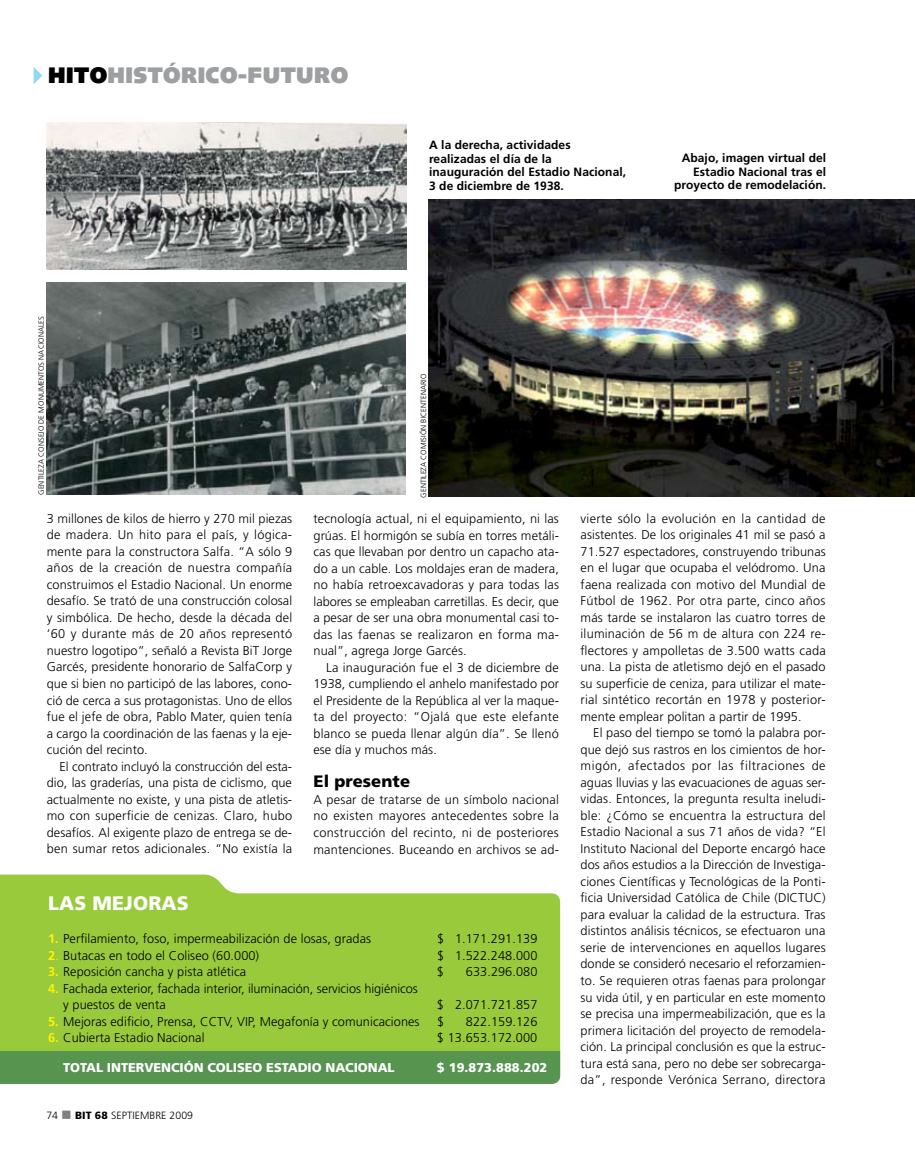
<style>
.page{position:relative;width:915px;height:1170px;background:#fff}
.page>*{position:absolute;margin:0;border:0;box-sizing:border-box;transform-origin:0 0}
.t1{font:900 22.5px "Syntax";letter-spacing:.02em;color:#9d9fa1}
.t2{font:900 19.5px "Frutiger";letter-spacing:.005em;color:#fff}
.t3{font:900 16.5px "Frutiger";letter-spacing:.005em;color:#000}
.t4{font:300 12.75px/16.5px "Frutiger";letter-spacing:.005em;color:#000;text-align:justify}
.t5{font:900 12.75px "Frutiger";letter-spacing:-.005em;color:#fff}
.t6{font:700 12px/13.5px "Frutiger";letter-spacing:.005em;color:#000}
.t7{font:300 10.5px "Frutiger";letter-spacing:.005em;color:#000}
.t8{font:300 7.5px "Frutiger";letter-spacing:.005em;color:#000}
.s1{color:#000}
.s2{font-weight:700;color:#fff200}
.s3{color:#fff200}
.s4{color:#808284}
.s5{font-weight:900}
</style>
<div class="page">
<svg style="left:0;top:874px;width:560px;height:176px;background:#9fcd49"></svg>
<div style="left:0;top:1050px;width:560px;height:33px;background:#569450"></div>
<svg style="left:34px;top:67px;width:8px;height:17px"></svg>
<img style="left:47px;top:123px;width:359px;height:146px">
<img style="left:47px;top:282px;width:358px;height:213px">
<img style="left:428px;top:199px;width:486px;height:297px">
<h1 class="t1" style="left:48px;top:62px;width:301px"><span class="s1">HITO</span>HISTÓRICO-FUTURO</h1>
<p class="t8" style="left:37px;top:494px;width:180px;rotate:-90deg">Gentileza consejo de monu mentos nacionales</p>
<p class="t6" style="left:429px;top:138px;width:198px">A la derecha, actividades realizadas el día de la inauguración del Estadio Nacional,<br>3 de diciembre de 1938.</p>
<p class="t6" style="left:674px;top:151px;width:153px;text-align:right">Abajo, imagen virtual del<br>Estadio Nacional tras el proyecto de remodelación.</p>
<p class="t8" style="left:419px;top:497px;width:125px;rotate:-90deg">Gentileza comisión bicentenario</p>
<p class="t4" style="left:47px;top:510px;width:247px">3 millones de kilos de hierro y 270 mil piezas de madera. Un hito para el país, y lógica&shy;mente para la constructora Salfa. “A sólo 9 años de la creación de nuestra compañía construimos el Estadio Nacional. Un enorme desafío. Se trató de una construcción colosal y simbólica. De hecho, desde la década del ‘60 y durante más de 20 años representó nuestro logotipo”, señaló a Revista BiT Jorge Garcés, presidente honorario de SalfaCorp y que si bien no participó de las labores, cono&shy;ció de cerca a sus protagonistas. Uno de ellos fue el jefe de obra, Pablo Mater, quien tenía a cargo la coordinación de las faenas y la eje&shy;cución del recinto.</p>
<p class="t4" style="left:47px;top:757px;width:247px;text-indent:13px">El contrato incluyó la construcción del esta&shy;dio, las graderías, una pista de ciclismo, que actualmente no existe, y una pista de atletis&shy;mo con superficie de cenizas. C laro, hubo desafíos. Al exigente plazo de entrega se de&shy;ben sumar retos adicionales. “No existía la</p>
<p class="t4" style="left:313px;top:510px;width:247px">tecnología actual, ni el equipamiento, ni las grúas. El hormigón se subía en torres metáli&shy;cas que llevaban por dentro un capacho ata&shy;do a un cable. Los moldajes eran de madera, no había retroexcavadoras y para todas las labores se empleaban carretillas. Es decir, que a pesar de ser una obra monumental casi to&shy;das las faenas se realizaron en forma ma&shy;nual”, agrega Jorge Garcés.</p>
<p class="t4" style="left:313px;top:659px;width:247px;text-indent:13px">La inauguración fue el 3 de diciembre de 1938, cumpliendo el anhelo manifestado por el Presidente de la República al ver la maque&shy;ta del proyecto: “Ojalá que este elefante blanco se pueda llenar algún día”. Se llenó ese día y muchos más.</p>
<p class="t3" style="left:313px;top:771px;width:98px">EL PRESENTE</p>
<p class="t4" style="left:313px;top:791px;width:247px">A pesar de tratarse de un símbolo nacional no existen mayores antecedentes sobre la construcción del recinto, ni de posteriores mantenciones. Buceando en archivos se ad-</p>
<h2 class="t2" style="left:48px;top:891px;width:142px">LAS MEJORAS</h2>
<p class="t4" style="left:48px;top:930px;width:324px"><span class="s2">1.</span> Perfilamiento, foso, impermeabilización de losas, gradas</p>
<p class="t4" style="left:437px;top:930px;width:102px">$ 1.171.291.139</p>
<p class="t4" style="left:48px;top:946px;width:212px"><span class="s2">2</span><span class="s3">.</span> B utacas en todo el C oliseo (60.000)</p>
<p class="t4" style="left:437px;top:946px;width:102px">$ 1.522.248.000</p>
<p class="t4" style="left:48px;top:963px;width:199px"><span class="s2">3.</span> Reposición cancha y pista atlética</p>
<p class="t4" style="left:437px;top:963px;width:9px">$</p>
<p class="t4" style="left:465px;top:963px;width:73px">633.296.080</p>
<p class="t4" style="left:63px;top:979px;width:356px;text-indent:-15px"><span class="s2">4.</span> Fachada exterior, fachada interior, iluminación, servicios higiénicos y puestos de venta</p>
<p class="t4" style="left:437px;top:996px;width:102px">$ 2.071.721.857</p>
<p class="t4" style="left:48px;top:1012px;width:161px"><span class="s2">5.</span> Mejoras edificio, Prensa, CCTV</p>
<p class="t4" style="left:230px;top:1012px;width:191px">, VIP, Megafonía y comunicaciones</p>
<p class="t4" style="left:437px;top:1012px;width:9px">$</p>
<p class="t4" style="left:465px;top:1012px;width:73px">822.159.126</p>
<p class="t4" style="left:48px;top:1029px;width:158px"><span class="s2">6.</span> C ubierta Estadio Nacional</p>
<p class="t4" style="left:437px;top:1029px;width:102px">$ 13.653.172.000</p>
<p class="t5" style="left:63px;top:1059px;width:273px">TOTAL INTERVENCIÓN COLISEO ESTADIO NAC</p>
<p class="t5" style="left:353px;top:1059px;width:15px">IONA</p>
<p class="t5" style="left:387px;top:1059px;width:9px">L</p>
<p class="t5" style="left:437px;top:1059px;width:112px">$ 19.873.888.202</p>
<p class="t7" style="left:46px;top:1108px;width:148px">74 <span class="s4">■</span> <span class="s5">BIT 68</span> septiembre 2009</p>
<p class="t4" style="left:580px;top:510px;width:247px">vierte sólo la evolución en la cantidad de asistentes. De los originales 41 mil se pasó a 71.527 espectadores, construyendo tribunas en el lugar que ocupaba el velódromo. Una faena realizada con motivo del M undial de Fútbol de 1962. Por otra parte, cinco años más tarde se instalaron las cuatro torres de iluminación de 56 m de altura con 224 re&shy;flectores y ampolletas de 3.500 watts cada una. La pista de atletismo dejó en el pasado su superficie de ceniza, para utilizar el mate&shy;rial sintético recortán en 1978 y posterior&shy;mente emplear politan a partir de 1995.</p>
<p class="t4" style="left:580px;top:724px;width:246px;text-indent:13px">El paso del tiempo se tomó la palabra por&shy;que dejó sus rastros en los cimientos de hor&shy;migón, afectados por las filtraciones de aguas lluvias y las evacuaciones de aguas ser&shy;vidas. Entonces, la pregunta resulta ineludi&shy;ble: ¿Cómo se encuentra la estructura del Estadio Nacional a sus 71 años de vida? “El Instituto Nacional del Deporte encargó hace dos años estudios a la Dirección de Investiga&shy;ciones C ientíficas y Tecnológicas de la Ponti&shy;ficia Universidad Católica de C hile (DICT</p>
<p class="t4" style="left:580px;top:889px;width:247px;text-indent:224px">UC) para evaluar la calidad de la estructura. Tras distintos análisis técnicos, se efectuaron una serie de intervenciones en aquellos lugares donde se consideró necesario el reforzamien&shy;to. Se requieren otras faenas para prolongar su vida útil, y en particular en este momento se precisa una impermeabilización, que es la primera licitación del proyecto de remodela&shy;ción. La principal conclusión es que la estruc&shy;tura está sana, pero no debe ser sobrecarga&shy;da”, responde Verónica Serrano, directora</p>
</div>
